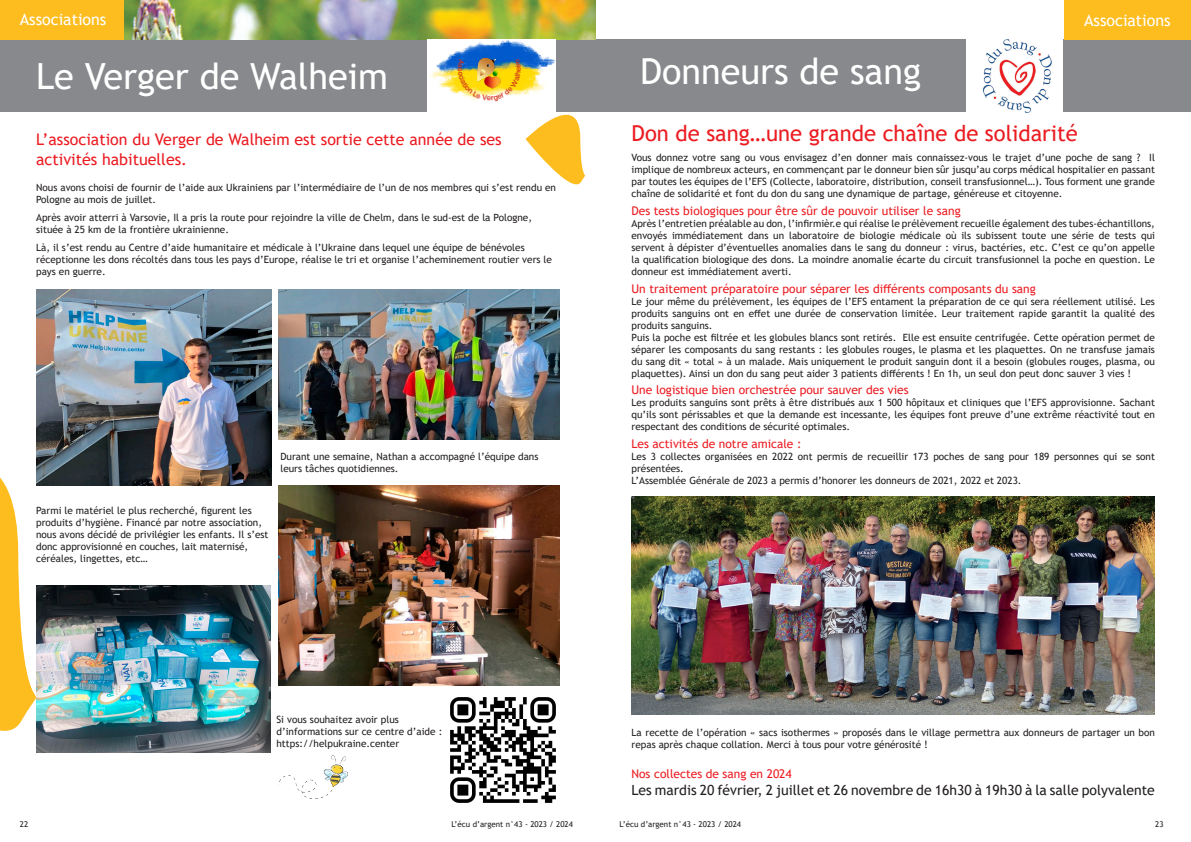
<style>
.page{position:relative;width:1191px;height:842px;background:#fff}
.page>*{position:absolute;margin:0;border:0;box-sizing:border-box;transform-origin:0 0}
.t1{font:36px "Trebuchet MS";color:#fff}
.t2{font:22px "Trebuchet MS";color:#eb1c22}
.t3{font:16px/20px "Trebuchet MS";color:#eb1c22}
.t4{font:16px "Trebuchet MS";color:#fff}
.t5{font:14px "Trebuchet MS";color:#231f20}
.t6{font:12px "Trebuchet MS";color:#eb1c22}
.t7{font:10px/12px "Trebuchet MS";color:#231f20}
.t8{font:8px "Trebuchet MS";color:#231f20}
</style>
<div class="page">
<div style="left:0;top:40px;width:1191px;height:72px;background:#87898c"></div>
<div style="left:0;top:0;width:126px;height:39px;background:#fdbd1f"></div>
<img style="left:125px;top:0;width:470px;height:39px">
<img style="left:966px;top:40px;width:96px;height:72px">
<svg style="left:0;top:477px;width:56px;height:254px"></svg>
<img style="left:278px;top:755px;width:70px;height:43px">
<div style="left:1064px;top:0;width:127px;height:40px;background:#fdbd1f"></div>
<img style="left:36px;top:289px;width:236px;height:196px">
<img style="left:278px;top:289px;width:281px;height:150px">
<img style="left:36px;top:585px;width:235px;height:168px">
<img style="left:278px;top:486px;width:281px;height:199px">
<div style="left:427px;top:40px;width:128px;height:72px;background:#fff"></div>
<img style="left:430px;top:40px;width:119px;height:54px">
<img style="left:469px;top:55px;width:45px;height:4px">
<img style="left:631px;top:496px;width:524px;height:219px">
<img style="left:450px;top:697px;width:106px;height:106px">
<svg style="left:458px;top:59px;width:127px;height:126px"></svg>
<h3 class="t4" style="left:20px;top:10px;width:88px">Associations</h3>
<h1 class="t1" style="left:36px;top:53px;width:353px">Le Verger de Walheim</h1>
<h1 class="t1" style="left:640px;top:49px;width:283px">Donneurs de sang</h1>
<h3 class="t4" style="left:1084px;top:10px;width:88px">Associations</h3>
<h3 class="t3" style="left:36px;top:129px;width:467px">L’association du Verger de Walheim est sortie cette année de ses activités habituelles.</h3>
<p class="t7" style="left:36px;top:182px;width:521px">Nous avons choisi de fournir de l’aide aux Ukrainiens par l’intermédiaire de l’un de nos membres qui s’est rendu en<br>Pologne au mois de juillet.</p>
<p class="t7" style="left:36px;top:211px;width:497px">Après avoir atterri à Varsovie, Il a pris la route pour rejoindre la ville de Chelm, dans le sud-est de la Pologne, située à 25 km de la frontière ukrainienne.</p>
<p class="t7" style="left:36px;top:241px;width:517px">Là, il s’est rendu au Centre d’aide humanitaire et médicale à l’Ukraine dans lequel une équipe de bénévoles réceptionne les dons récoltés dans tous les pays d’Europe, réalise le tri et organise l’acheminement routier vers le pays en guerre.</p>
<p class="t7" style="left:36px;top:504px;width:234px">Parmi le matériel le plus recherché, figurent les produits d’hygiène. Financé par notre association, nous avons décidé de privilégier les enfants. Il s’est donc approvisionné en couches, lait maternisé, céréales, lingettes, etc…</p>
<p class="t7" style="left:280px;top:451px;width:259px">Durant une semaine, Nathan a accompagné l’équipe dans leurs tâches quotidiennes.</p>
<p class="t7" style="left:276px;top:713px;width:167px">Si vous souhaitez avoir plus d’informations sur ce centre d’aide : https://helpukraine.center</p>
<h2 class="t2" style="left:631px;top:119px;width:448px">Don de sang…une grande chaîne de solidarité</h2>
<p class="t7" style="left:631px;top:152px;width:525px;text-align:justify">Vous donnez votre sang ou vous envisagez d’en donner mais connaissez-vous le trajet d’une poche de sang ? Il implique de nombreux acteurs, en commençant par le donneur bien sûr jusqu’au corps médical hospitalier en passant par toutes les équipes de l’EFS (Collecte, laboratoire, distribution, conseil transfusionnel…). Tous forment une grande chaîne de solidarité et font du don du sang une dynamique de partage, généreuse et citoyenne.</p>
<p class="t6" style="left:631px;top:203px;width:331px">Des tests biologiques pour être sûr de pouvoir utiliser le sang</p>
<p class="t7" style="left:631px;top:217px;width:525px;text-align:justify">Après l’entretien préalable au don, l’infirmièr.e qui réalise le prélèvement recueille également des tubes-échantillons, envoyés immédiatement dans un laboratoire de biologie médicale où ils subissent toute une série de tests qui servent à dépister d’éventuelles anomalies dans le sang du donneur : virus, bactéries, etc. C’est ce qu’on appelle la qualification biologique des dons. La moindre anomalie écarte du circuit transfusionnel la poche en question. Le donneur est immédiatement averti.</p>
<p class="t6" style="left:631px;top:281px;width:406px">Un traitement préparatoire pour séparer les différents composants du sang</p>
<p class="t7" style="left:631px;top:295px;width:525px">Le jour même du prélèvement, les équipes de l’EFS entament la préparation de ce qui sera réellement utilisé. Les produits sanguins ont en effet une durée de conservation limitée. Leur traitement rapide garantit la qualité des produits sanguins.<br>Puis la poche est filtrée et les globules blancs sont retirés. Elle est ensuite centrifugée. Cette opération permet de séparer les composants du sang restants : les globules rouges, le plasma et les plaquettes. On ne transfuse jamais du sang dit « total » à un malade. Mais uniquement le produit sanguin dont il a besoin (globules rouges, plasma, ou plaquettes). Ainsi un don du sang peut aider 3 patients différents ! En 1h, un seul don peut donc sauver 3 vies !</p>
<p class="t6" style="left:631px;top:382px;width:279px">Une logistique bien orchestrée pour sauver des vies</p>
<p class="t7" style="left:631px;top:397px;width:525px;text-align:justify">Les produits sanguins sont prêts à être distribués aux 1 500 hôpitaux et cliniques que l’EFS approvisionne. Sachant qu’ils sont périssables et que la demande est incessante, les équipes font preuve d’une extrême réactivité tout en respectant des conditions de sécurité optimales.</p>
<p class="t6" style="left:631px;top:436px;width:171px">Les activités de notre amicale :</p>
<p class="t7" style="left:631px;top:450px;width:525px">Les 3 collectes organisées en 2022 ont permis de recueillir 173 poches de sang pour 189 personnes qui se sont présentées.<br>L’Assemblée Générale de 2023 a permis d’honorer les donneurs de 2021, 2022 et 2023.</p>
<p class="t7" style="left:631px;top:726px;width:525px">La recette de l’opération « sacs isothermes » proposés dans le village permettra aux donneurs de partager un bon repas après chaque collation. Merci à tous pour votre générosité !</p>
<p class="t6" style="left:631px;top:766px;width:162px">Nos collectes de sang en 2024</p>
<h3 class="t5" style="left:631px;top:781px;width:525px">Les mardis 20 février, 2 juillet et 26 novembre de 16h30 à 19h30 à la salle polyvalente</h3>
<p class="t8" style="left:20px;top:819px;width:10px">22</p>
<p class="t8" style="left:451px;top:819px;width:123px">L’écu d’argent n°43 - 2023 / 2024</p>
<p class="t8" style="left:619px;top:819px;width:123px">L’écu d’argent n°43 - 2023 / 2024</p>
<p class="t8" style="left:1155px;top:819px;width:10px">23</p>
</div>
